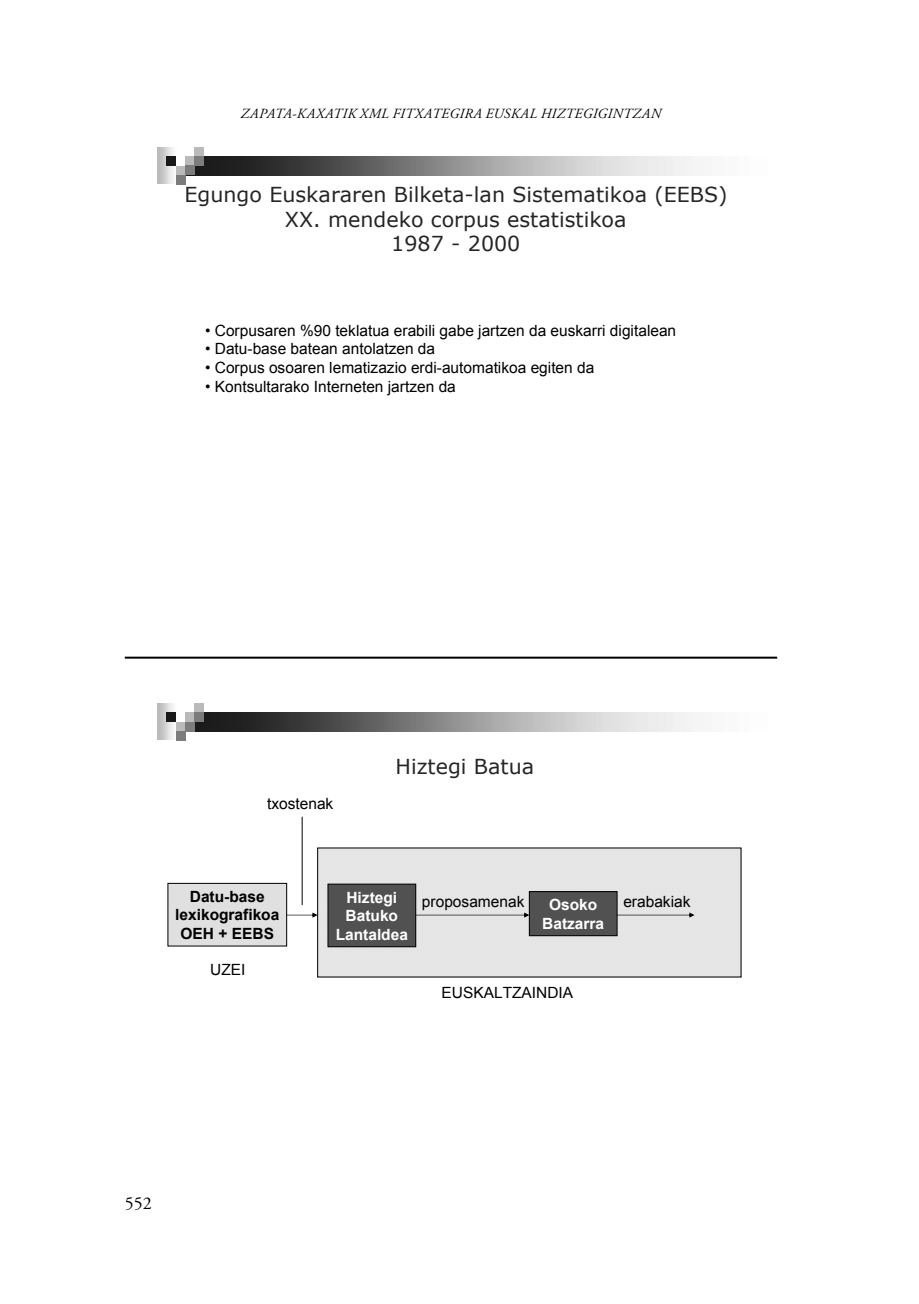
<style>
.page{position:relative;width:919px;height:1304px;background:#fff}
.page>*{position:absolute;margin:0;border:0;box-sizing:border-box;transform-origin:0 0}
.t1{font:20.6px/24.8px "Verdana";color:#252525;text-align:center}
.t2{font:18px "Adobe Garamond Pro";color:#000}
.t3{font:15.4px "Arial";color:#000}
.t4{font:700 15.4px/18.6px "Arial";color:#fff;text-align:center}
.t5{font:700 15.4px/18.6px "Arial";color:#000;text-align:center}
.t6{font:italic 14px "Adobe Garamond Pro";letter-spacing:.02em;color:#000}
</style>
<div class="page">
<img style="left:157px;top:147px;width:19px;height:37px">
<img style="left:185px;top:156px;width:507px;height:19px">
<div style="left:185px;top:157px;width:10px;height:9px;background:#bababa"></div>
<div style="left:195px;top:147px;width:9px;height:10px;background:#bababa"></div>
<div style="left:195px;top:157px;width:9px;height:9px;background:#7c7c7c"></div>
<div style="left:176px;top:166px;width:9px;height:9px;background:#bababa"></div>
<div style="left:166px;top:157px;width:10px;height:9px;background:#191919"></div>
<div style="left:185px;top:166px;width:10px;height:9px;background:#7c7c7c"></div>
<div style="left:176px;top:175px;width:9px;height:9px;background:#7c7c7c"></div>
<img style="left:157px;top:703px;width:19px;height:37px">
<img style="left:195px;top:713px;width:497px;height:18px">
<div style="left:185px;top:713px;width:10px;height:9px;background:#bababa"></div>
<div style="left:195px;top:703px;width:9px;height:10px;background:#bababa"></div>
<div style="left:195px;top:713px;width:9px;height:9px;background:#7c7c7c"></div>
<div style="left:176px;top:722px;width:9px;height:9px;background:#bababa"></div>
<div style="left:166px;top:713px;width:10px;height:9px;background:#191919"></div>
<div style="left:185px;top:722px;width:10px;height:9px;background:#7c7c7c"></div>
<div style="left:176px;top:731px;width:9px;height:9px;background:#7c7c7c"></div>
<div style="left:319px;top:850px;width:420px;height:125px;background:#e5e5e5"></div>
<div style="left:168px;top:883px;width:118px;height:63px;background:#e0e0e0"></div>
<div style="left:167px;top:883px;width:120px;height:63px;border:1px solid #000"></div>
<svg style="left:286px;top:912px;width:31px;height:6px"></svg>
<div style="left:328px;top:884px;width:87px;height:63px;background:#515151"></div>
<div style="left:327px;top:884px;width:89px;height:63px;border:1px solid #000"></div>
<svg style="left:415px;top:912px;width:114px;height:6px"></svg>
<hr style="left:302px;top:817px;width:1px;height:88px;background:#000">
<div style="left:529px;top:892px;width:88px;height:44px;background:#515151"></div>
<div style="left:529px;top:891px;width:88px;height:45px;border:1px solid #000"></div>
<svg style="left:616px;top:912px;width:78px;height:6px"></svg>
<hr style="left:125px;top:657px;width:652px;height:2px;background:#000">
<p class="t6" style="left:241px;top:105px;width:421px">ZAPATA-KAXATIK XML FITXATEGIRA EUSKAL HIZTEGIGINTZAN</p>
<h1 class="t1" style="left:184px;top:181px;width:544px">Egungo Euskararen Bilketa-lan Sistematikoa (EEBS)<br>XX. mendeko corpus estatistikoa<br>1987 - 2000</h1>
<p class="t3" style="left:205px;top:320px;width:472px">• Corpusaren %90 teklatua erabili gabe jartzen da euskarri digitalean</p>
<p class="t3" style="left:205px;top:339px;width:231px">• Datu-base batean antolatzen da</p>
<p class="t3" style="left:205px;top:358px;width:391px">• Corpus osoaren lematizazio erdi-automatikoa egiten da</p>
<p class="t3" style="left:205px;top:376px;width:252px">• Kontsultarako Interneten jartzen da</p>
<p class="t3" style="left:267px;top:794px;width:68px">txostenak</p>
<h1 class="t1" style="left:395px;top:753px;width:140px">Hiztegi Batua</h1>
<p class="t5" style="left:175px;top:888px;width:106px">Datu-base lexikografikoa<br>OEH + EEBS</p>
<p class="t3" style="left:210px;top:959px;width:37px">UZEI</p>
<p class="t4" style="left:335px;top:888px;width:74px">Hiztegi<br>Batuko<br>Lantaldea</p>
<p class="t3" style="left:623px;top:892px;width:69px">erabakiak</p>
<p class="t3" style="left:422px;top:892px;width:104px">proposamenak</p>
<p class="t4" style="left:542px;top:896px;width:63px">Osoko<br>Batzarra</p>
<p class="t3" style="left:441px;top:982px;width:133px">EUSKALTZAINDIA</p>
<p class="t2" style="left:125px;top:1193px;width:28px">552</p>
</div>
